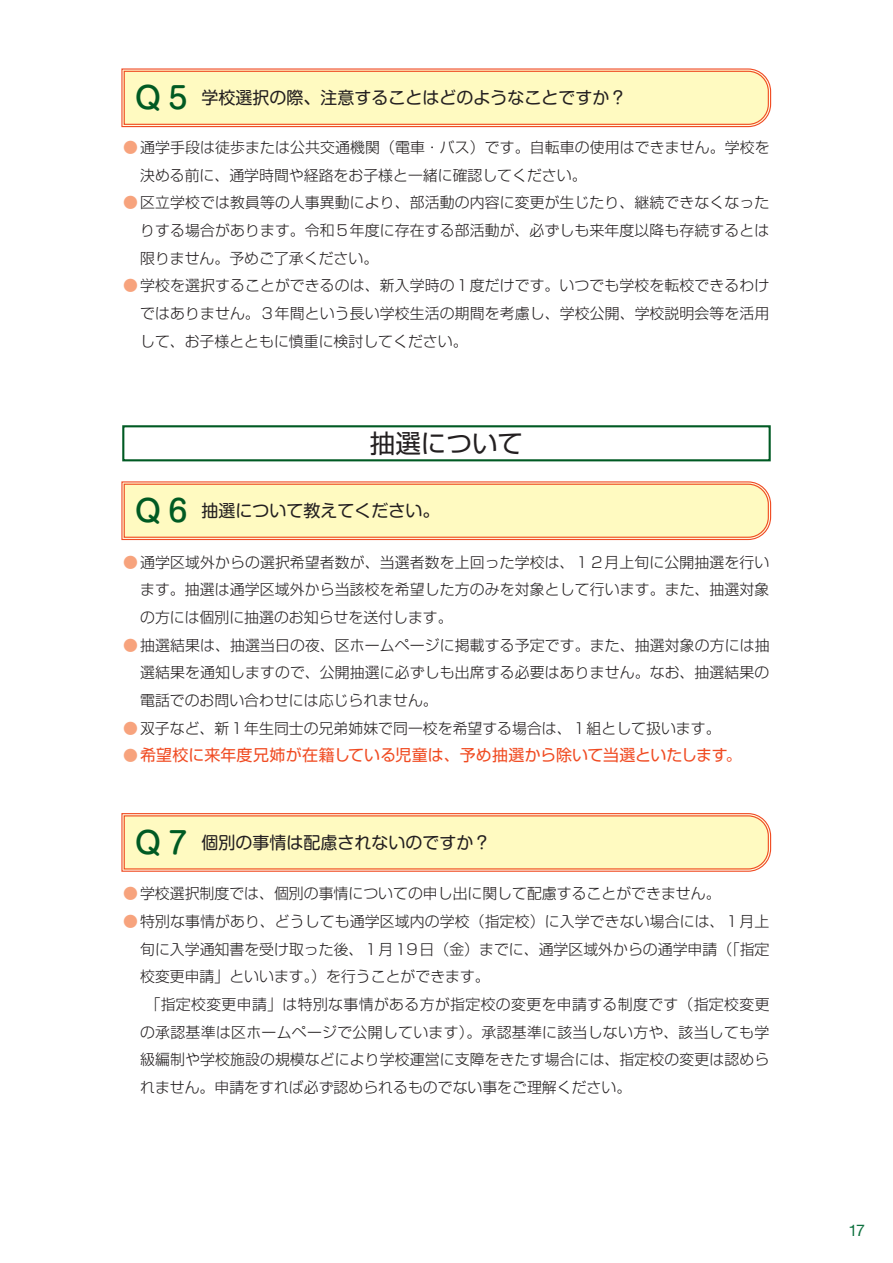
<style>
.page{position:relative;width:893px;height:1263px;background:#fff}
.page>*{position:absolute;margin:0;border:0;box-sizing:border-box;transform-origin:0 0}
.t1{font:25.5px "Shin Go Pro";color:#231f20}
.t2{font:16.95px "Shin M Go Pro";color:#231f20}
.t3{font:15.9px "Shin Go Pro";letter-spacing:.005em;color:#f04b22}
.t4{font:15.9px "Helvetica Neue";color:#0e713f}
.t5{font:300 14.85px/27.6px "Shin Go Pro";letter-spacing:.005em;color:#231f20;text-align:justify}
.t6{font:300 14.85px "Shin Go Pro";letter-spacing:.025em;color:#231f20}
.s1{font-weight:500;font-size:29.7px;color:#005a23}
.s2{color:#f7a37d}
.s3{font-weight:300;font-size:14.85px;color:#f7a37d}
</style>
<div class="page">
<div style="left:122px;top:425px;width:649px;height:36px;border:2px solid #005a23"></div>
<svg style="left:121px;top:481px;width:651px;height:60px;background:#fdebb7"></svg>
<svg style="left:121px;top:813px;width:651px;height:59px;background:#fdebb5"></svg>
<svg style="left:121px;top:68px;width:651px;height:60px;background:#fdebb6"></svg>
<p class="t2" style="left:133px;top:84px;width:495px"><span class="s1">Ｑ５</span>学校選択の際、注意することはどのようなことですか？</p>
<p class="t5" style="left:140px;top:132px;width:631px;text-indent:-17px"><span class="s2">●</span> 通学手段は徒歩または公共交通機関（電車・バス）です。自転車の使用はできません。学校を決める前に、通学時間や経路をお子様と一緒に確認してください。</p>
<p class="t5" style="left:140px;top:187px;width:631px;text-indent:-17px"><span class="s2">●</span> 区立学校では教員等の人事異動により、部活動の内容に変更が生じたり、継続できなくなったりする場合があります。令和５年度に存在する部活動が、必ずしも来年度以降も存続するとは限りません。予めご了承ください。</p>
<p class="t5" style="left:140px;top:270px;width:631px;text-indent:-17px"><span class="s2">●</span> 学校を選択することができるのは、新入学時の１度だけです。いつでも学校を転校できるわけではありません。３年間という長い学校生活の期間を考慮し、学校公開、学校説明会等を活用して、お子様とともに慎重に検討してください。</p>
<h1 class="t1" style="left:370px;top:422px;width:155px">抽選について</h1>
<p class="t2" style="left:133px;top:497px;width:308px"><span class="s1">Ｑ６</span>抽選について教えてください。</p>
<p class="t5" style="left:140px;top:546px;width:631px;text-indent:-17px"><span class="s2">●</span> 通学区域外からの選択希望者数が、当選者数を上回った学校は、１２月上旬に公開抽選を行います。抽選は通学区域外から当該校を希望した方のみを対象として行います。また、抽選対象の方には個別に抽選のお知らせを送付します。</p>
<p class="t5" style="left:140px;top:629px;width:631px;text-indent:-17px"><span class="s2">●</span> 抽選結果は、抽選当日の夜、区ホームページに掲載する予定です。また、抽選対象の方には抽選結果を通知しますので、公開抽選に必ずしも出席する必要はありません。なお、抽選結果の電話でのお問い合わせには応じられません。</p>
<p class="t5" style="left:123px;top:712px;width:599px"><span class="s2">●</span> 双子など、新１年生同士の兄弟姉妹で同一校を希望する場合は、１組として扱います。</p>
<p class="t3" style="left:123px;top:742px;width:620px"><span class="s3">●</span>希望校に来年度兄姉が在籍している児童は、予め抽選から除いて当選といたします。</p>
<p class="t2" style="left:133px;top:829px;width:359px"><span class="s1">Ｑ７</span>個別の事情は配慮されないのですか？</p>
<p class="t5" style="left:123px;top:878px;width:599px"><span class="s2">●</span> 学校選択制度では、個別の事情についての申し出に関して配慮することができません。</p>
<p class="t5" style="left:123px;top:906px;width:648px"><span class="s2">●</span> 特別な事情があり、どうしても通学区域内の学校（指定校）に入学できない場合には、１月上</p>
<p class="t5" style="left:140px;top:933px;width:631px">旬に入学通知書を受け取った後、１月19日（金）までに、通学区域外からの通学申請（「指定</p>
<p class="t5" style="left:140px;top:961px;width:351px">校変更申請」といいます。）を行うことができます。</p>
<p class="t6" style="left:123px;top:992px;width:648px">　　「指定校変更申請」は特別な事情がある方が指定校の変更を申請する制度です（指定校変更</p>
<p class="t5" style="left:140px;top:1016px;width:631px">の承認基準は区ホームページで公開しています）。承認基準に該当しない方や、該当しても学</p>
<p class="t5" style="left:140px;top:1044px;width:631px">級編制や学校施設の規模などにより学校運営に支障をきたす場合には、指定校の変更は認めら</p>
<p class="t5" style="left:140px;top:1071px;width:493px">れません。申請をすれば必ず認められるものでない事をご理解ください。</p>
<p class="t4" style="left:849px;top:1219px;width:18px">17</p>
</div>
